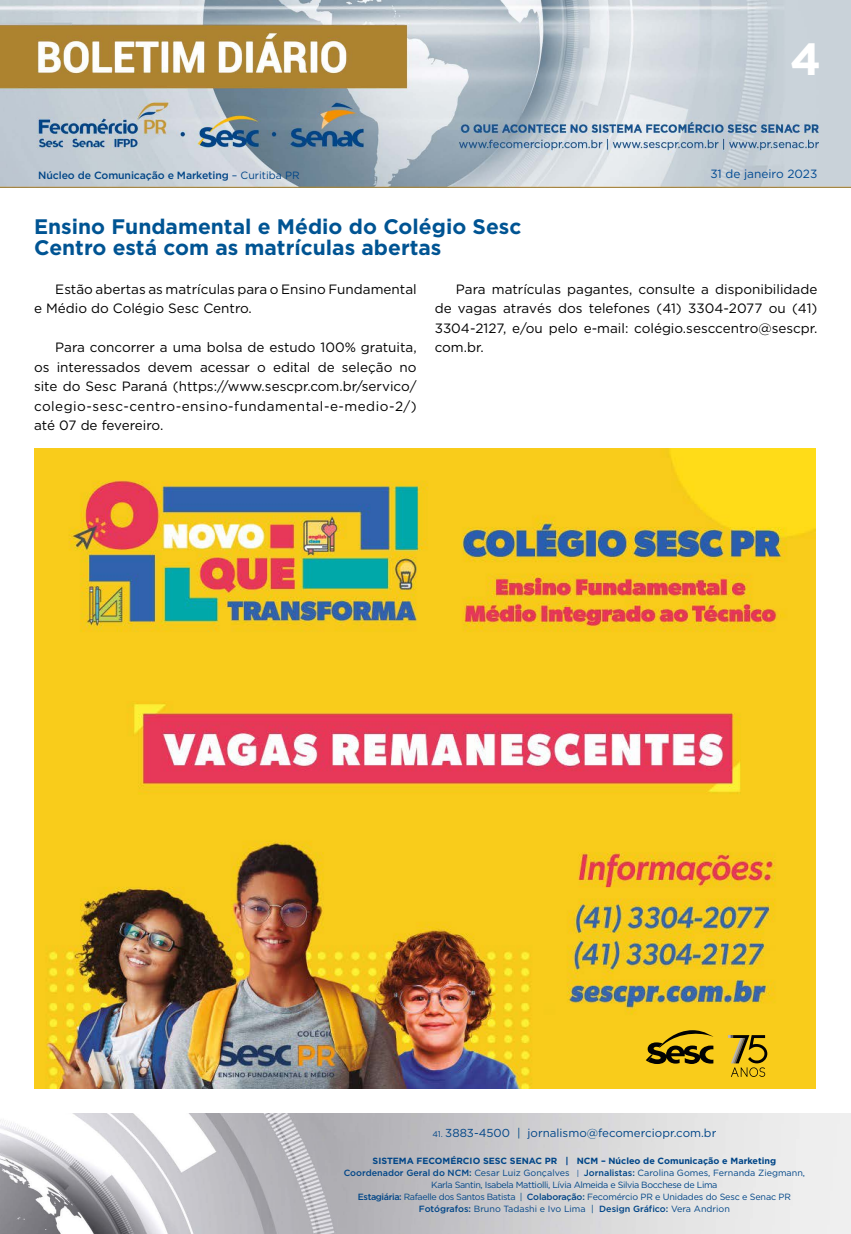
<style>
.page{position:relative;width:851px;height:1234px;background:#fff}
.page>*{position:absolute;margin:0;border:0;box-sizing:border-box;transform-origin:0 0}
.t1{font:700 45px "Gotham";color:#fff}
.t2{font:700 21px/21px "Gotham";color:#005493}
.t3{font:13.5px/19.5px "Gotham";color:#000;text-align:justify}
.t4{font:11.85px "Gotham";color:#004a93}
.t5{font:11.55px "Gotham";color:#004587}
.t6{font:500 10.5px "Gotham";letter-spacing:-.01em;color:#004587}
.t7{font:9px/12px "Gotham";letter-spacing:-.02em;color:#004587;text-align:center}
.s1{font-weight:400}
.s2{font-size:8.25px}
.s3{font-weight:700}
.s4{font-weight:500}
.s5{font-size:7.65px}
</style>
<div class="page">
<img style="left:0;top:0;width:850px;height:188px">
<img style="left:0;top:1113px;width:850px;height:120px">
<img style="left:34px;top:449px;width:781px;height:639px">
<svg style="left:728px;top:1034px;width:39px;height:42px;background:#b8981e"></svg>
<svg style="left:645px;top:1028px;width:68px;height:35px;background:#9d8112"></svg>
<p class="t6" style="left:38px;top:168px;width:263px">Núcleo de Comunicação e Marketing <span class="s1">– Curitiba PR</span></p>
<h2 class="t2" style="left:34px;top:216px;width:489px">Ensino Fundamental e Médio do Colégio Sesc<br>Centro está com as matrículas abertas</h2>
<h1 class="t1" style="left:790px;top:29px;width:33px">4</h1>
<p class="t4" style="left:710px;top:168px;width:108px">31 de janeiro 2023</p>
<p class="t3" style="left:34px;top:279px;width:384px;text-indent:21px">Estão abertas as matrículas para o Ensino Fundamental e Médio do Colégio Sesc Centro.</p>
<p class="t3" style="left:34px;top:337px;width:384px;text-indent:21px">Para concorrer a uma bolsa de estudo 100% gratuita, os interessados devem acessar o edital de seleção no site do Sesc Paraná (https://www.sescpr.com.br/servico/ colegio-sesc-centro-ensino-fundamental-e-medio-2/) até 07 de fevereiro.</p>
<p class="t3" style="left:434px;top:279px;width:384px;text-indent:21px">Para matrículas pagantes, consulte a disponibilidade de vagas através dos telefones (41) 3304-2077 ou (41)<br>3304-2127, e/ou pelo e-mail: colégio.sesccentro@sescpr. com.br.</p>
<p class="t5" style="left:432px;top:1126px;width:285px"><span class="s2">41.</span> 3883-4500 | jornalismo@fecomerciopr.com.br</p>
<p class="t7" style="left:343px;top:1154px;width:463px"><span class="s3">SISTEMA FECOMÉRCIO SESC SENAC PR | NCM – Núcleo de Comunicação e Marketing </span><span class="s4">Coordenador Geral do NCM:</span> Cesar Luiz Gonçalves <span class="s5">|</span> <span class="s4">Jornalistas:</span> Carolina Gomes, Fernanda Ziegmann, Karla Santin, Isabela Mattiolli, Lívia Almeida e Silvia Bocchese de Lima<br><span class="s4">Estagiária:</span> Rafaelle dos Santos Batista | <span class="s4">Colaboração:</span> Fecomércio PR e Unidades do Sesc e Senac PR <span class="s4">Fotógrafos:</span> Bruno Tadashi e Ivo Lima | <span class="s4">Design Gráfico:</span> Vera Andrion</p>
</div>
